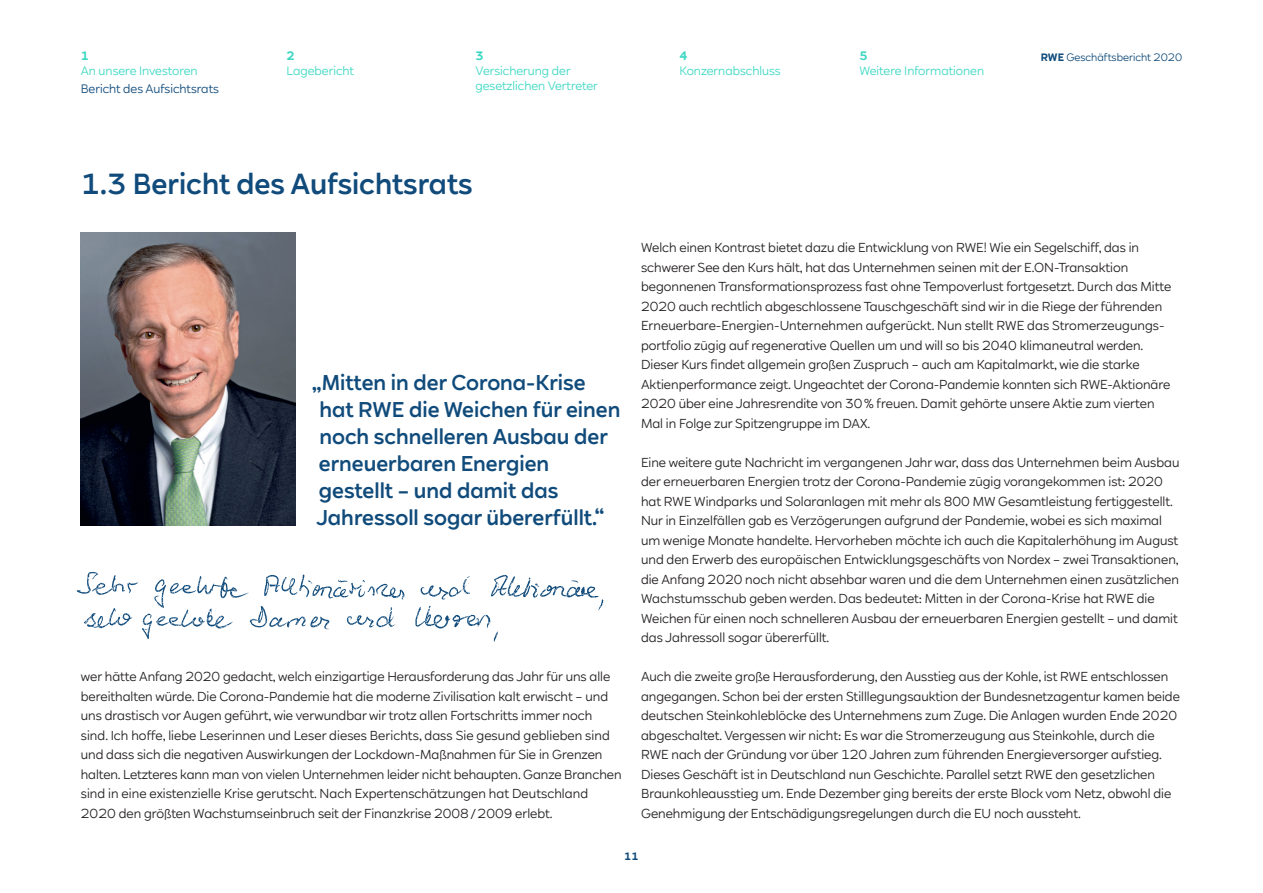
<style>
.page{position:relative;width:1263px;height:893px;background:#fff}
.page>*{position:absolute;margin:0;border:0;box-sizing:border-box;transform-origin:0 0}
._01_HL_1_19pt_cond_l{font:500 28.5px "RWE Sans";color:#104b7b}
._01_HL_1_19pt_cond_l-2{font:500 21px/27px "RWE Sans";color:#104b7b}
._00_Fließtext_Lagebe{font:12.75px/19.5px "RWE Sans";color:#231f20}
.t1{font:12px/15px "RWE Sans";color:#3ed8c3}
.t2{font:12px "RWE Sans";color:#104b7b}
.t3{font:700 12px "RWE Sans";color:#3ed8c3}
.t4{font:10.5px "RWE Sans";color:#104b7b}
.t5{font:700 10.5px "RWE Sans";color:#104b7b}
.s1{font-weight:700}
</style>
<div class="page">
<img style="left:81px;top:233px;width:215px;height:292px">
<img style="left:76px;top:571px;width:528px;height:71px">
<p class="t3" style="left:286px;top:48px;width:10px">2</p>
<p class="t1" style="left:286px;top:64px;width:69px">Lagebericht</p>
<p class="t3" style="left:81px;top:48px;width:10px">1</p>
<p class="t4" style="left:1041px;top:51px;width:143px"><span class="s1">RWE</span> Geschäftsbericht 2020</p>
<p class="t1" style="left:81px;top:64px;width:118px">An unsere Investoren</p>
<p class="t2" style="left:81px;top:82px;width:140px">Bericht des Aufsichtsrats</p>
<p class="t3" style="left:475px;top:48px;width:10px">3</p>
<p class="t1" style="left:475px;top:64px;width:124px">Versicherung der gesetzlichen Vertreter</p>
<p class="t3" style="left:680px;top:48px;width:10px">4</p>
<p class="t1" style="left:680px;top:64px;width:103px">Konzernabschluss</p>
<p class="t3" style="left:859px;top:48px;width:10px">5</p>
<p class="t1" style="left:859px;top:64px;width:126px">Weitere Informationen</p>
<p class="_01_HL_1_19pt_cond_l" style="left:81px;top:166px;width:393px">1.3 Bericht des Aufsichtsrats</p>
<p class="_01_HL_1_19pt_cond_l-2" style="left:312px;top:369px;width:310px">„Mitten in der Corona-Krise hat RWE die Weichen für einen noch schnelleren Ausbau der erneuerbaren Energien gestellt – und damit das<br>Jahressoll sogar übererfüllt.“</p>
<p class="_00_Fließtext_Lagebe" style="left:81px;top:667px;width:542px">wer hätte Anfang 2020 gedacht, welch einzigartige Herausforderung das Jahr für uns alle bereithalten würde. Die Corona-Pandemie hat die moderne Zivilisation kalt erwischt – und uns drastisch vor Augen geführt, wie verwundbar wir trotz allen Fortschritts immer noch sind. Ich hoffe, liebe Leserinnen und Leser dieses Berichts, dass Sie gesund geblieben sind und dass sich die negativen Auswirkungen der Lockdown-Maßnahmen für Sie in Grenzen halten. Letzteres kann man von vielen Unternehmen leider nicht behaupten. Ganze Branchen sind in eine existenzielle Krise gerutscht. Nach Expertenschätzungen hat Deutschland 2020 den größten Wachstumseinbruch seit der Finanzkrise 2008 / 2009 erlebt.</p>
<p class="_00_Fließtext_Lagebe" style="left:641px;top:238px;width:532px">Welch einen Kontrast bietet dazu die Entwicklung von RWE! Wie ein Segelschiff, das in schwerer See den Kurs hält, hat das Unternehmen seinen mit der E.ON-Transaktion begonnenen Transformationsprozess fast ohne Tempoverlust fortgesetzt. Durch das Mitte 2020 auch rechtlich abgeschlossene Tauschgeschäft sind wir in die Riege der führenden Erneuerbare-Energien-Unternehmen aufgerückt. Nun stellt RWE das Stromerzeugungs&shy;portfolio zügig auf regenerative Quellen um und will so bis 2040 klimaneutral werden.<br>Dieser Kurs findet allgemein großen Zuspruch – auch am Kapitalmarkt, wie die starke Aktienperformance zeigt. Ungeachtet der Corona-Pandemie konnten sich RWE-Aktionäre 2020 über eine Jahresrendite von 30 % freuen. Damit gehörte unsere Aktie zum vierten Mal in Folge zur Spitzengruppe im DAX.</p>
<p class="_00_Fließtext_Lagebe" style="left:641px;top:453px;width:540px">Eine weitere gute Nachricht im vergangenen Jahr war, dass das Unternehmen beim Ausbau der erneuerbaren Energien trotz der Corona-Pandemie zügig vorangekommen ist: 2020 hat RWE Windparks und Solaranlagen mit mehr als 800 MW Gesamtleistung fertiggestellt.<br>Nur in Einzelfällen gab es Verzögerungen aufgrund der Pandemie, wobei es sich maximal um wenige Monate handelte. Hervorheben möchte ich auch die Kapitalerhöhung im August und den Erwerb des europäischen Entwicklungsgeschäfts von Nordex – zwei Transaktionen, die Anfang 2020 noch nicht absehbar waren und die dem Unternehmen einen zusätzlichen Wachstumsschub geben werden. Das bedeutet: Mitten in der Corona-Krise hat RWE die Weichen für einen noch schnelleren Ausbau der erneuerbaren Energien gestellt – und damit das Jahressoll sogar übererfüllt.</p>
<p class="_00_Fließtext_Lagebe" style="left:641px;top:667px;width:540px">Auch die zweite große Herausforderung, den Ausstieg aus der Kohle, ist RWE entschlossen angegangen. Schon bei der ersten Stilllegungsauktion der Bundesnetzagentur kamen beide deutschen Steinkohleblöcke des Unternehmens zum Zuge. Die Anlagen wurden Ende 2020 abgeschaltet. Vergessen wir nicht: Es war die Stromerzeugung aus Steinkohle, durch die RWE nach der Gründung vor über 120 Jahren zum führenden Energieversorger aufstieg.<br>Dieses Geschäft ist in Deutschland nun Geschichte. Parallel setzt RWE den gesetzlichen Braunkohleausstieg um. Ende Dezember ging bereits der erste Block vom Netz, obwohl die Genehmigung der Entschädigungsregelungen durch die EU noch aussteht.</p>
<p class="t5" style="left:624px;top:849px;width:16px">11</p>
</div>
